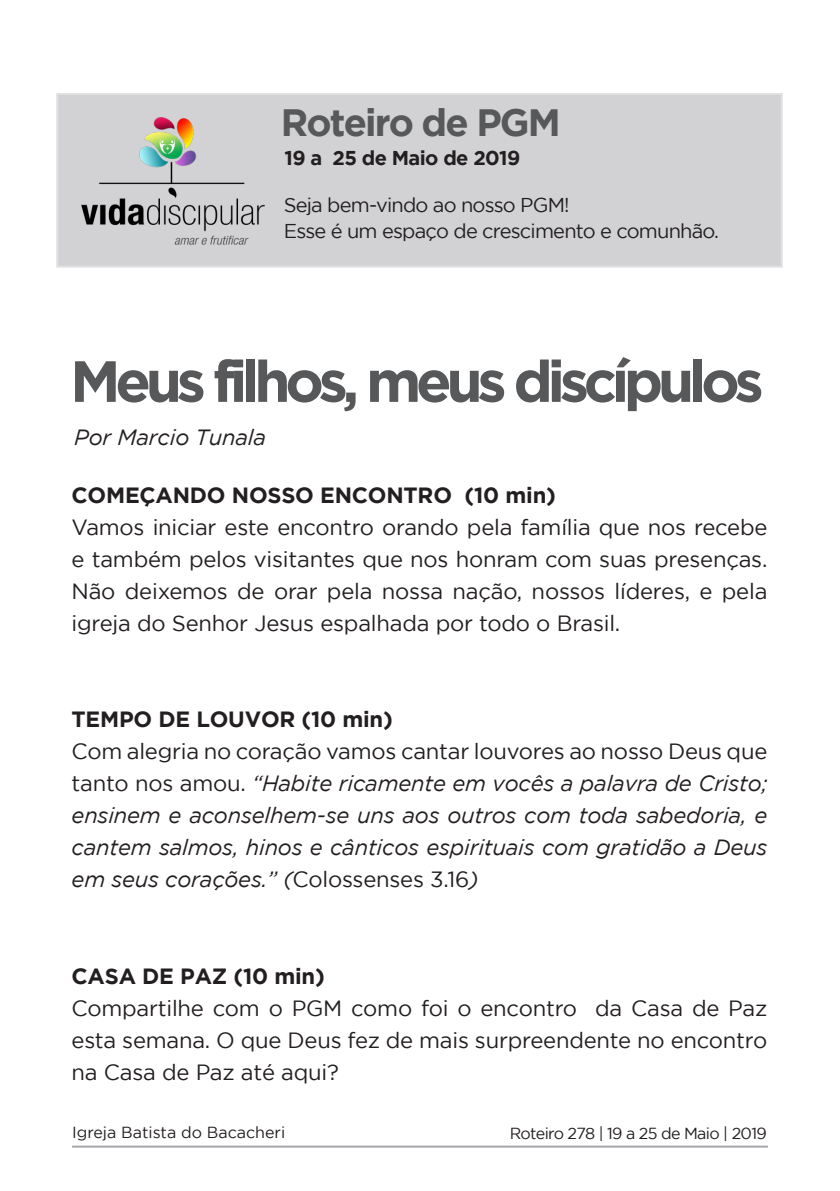
<style>
.page{position:relative;width:840px;height:1191px;background:#fff}
.page>*{position:absolute;margin:0;border:0;box-sizing:border-box;transform-origin:0 0}
.t1{font:700 58px "Gotham";letter-spacing:-.09em;color:#57585a}
.t2{font:700 38px "Gotham";letter-spacing:-.05em;color:#57585a}
.Paragraph_Style_1{font:22px/32px "Gotham";letter-spacing:-.01em;color:#231f20;text-align:justify}
.Paragraph_Style_1-2{font:italic 22px/32px "Gotham";letter-spacing:-.01em;color:#231f20;text-align:justify}
.Paragraph_Style_1-3{font:700 22px "Gotham";letter-spacing:-.01em;color:#231f20}
.Paragraph_Style_1-4{font:20px "Gotham";letter-spacing:-.04em;color:#231f20}
.Paragraph_Style_1-5{font:700 20px "Gotham";letter-spacing:-.03em;color:#231f20}
.t3{font:16px "Gotham";letter-spacing:-.04em;color:#231f20}
.t4{font:16px "Gotham";letter-spacing:-.01em;color:#231f20}
.s1{font-style:normal}
</style>
<div class="page">
<div style="left:56px;top:93px;width:726px;height:175px;background:#d2d2d4;border:2px solid #c2c3c6"></div>
<hr style="left:72px;top:1145px;width:695px;height:2px;background:#a5a6aa">
<img style="left:69px;top:93px;width:207px;height:152px">
<p class="t2" style="left:281px;top:101px;width:281px">Roteiro de PGM</p>
<p class="Paragraph_Style_1-5" style="left:284px;top:147px;width:237px">19 a 25 de Maio de 2019</p>
<p class="Paragraph_Style_1-4" style="left:283px;top:193px;width:287px">Seja bem-vindo ao nosso PGM!</p>
<p class="Paragraph_Style_1-4" style="left:283px;top:219px;width:436px">Esse é um espaço de crescimento e comunhão.</p>
<p class="t1" style="left:70px;top:348px;width:694px">Meus filhos, meus discípulos</p>
<p class="Paragraph_Style_1-2" style="left:74px;top:421px;width:193px">Por Marcio Tunala</p>
<p class="Paragraph_Style_1-3" style="left:72px;top:483px;width:485px">COMEÇANDO NOSSO ENCONTRO (10 min)</p>
<p class="Paragraph_Style_1" style="left:72px;top:511px;width:697px">Vamos iniciar este encontro orando pela família que nos recebe e também pelos visitantes que nos honram com suas presenças.<br>Não deixemos de orar pela nossa nação, nossos líderes, e pela igreja do Senhor Jesus espalhada por todo o Brasil.</p>
<p class="Paragraph_Style_1-3" style="left:72px;top:707px;width:322px">TEMPO DE LOUVOR (10 min)</p>
<p class="Paragraph_Style_1-2" style="left:72px;top:735px;width:697px"><span class="s1">Com alegria no coração vamos cantar louvores ao nosso Deus que tanto nos amou.</span> “Habite ricamente em vocês a palavra de Cristo; ensinem e aconselhem-se uns aos outros com toda sabedoria, e cantem salmos, hinos e cânticos espirituais com gratidão a Deus em seus corações.” (<span class="s1">Colossenses 3.16</span>)</p>
<p class="Paragraph_Style_1-3" style="left:72px;top:963px;width:255px">CASA DE PAZ (10 min)</p>
<p class="Paragraph_Style_1" style="left:72px;top:991px;width:696px">Compartilhe com o PGM como foi o encontro da Casa de Paz esta semana. O que Deus fez de mais surpreendente no encontro na Casa de Paz até aqui?</p>
<p class="t4" style="left:72px;top:1123px;width:215px">Igreja Batista do Bacacheri</p>
<p class="t3" style="left:509px;top:1124px;width:258px">Roteiro 278 | 19 a 25 de Maio | 2019</p>
</div>
